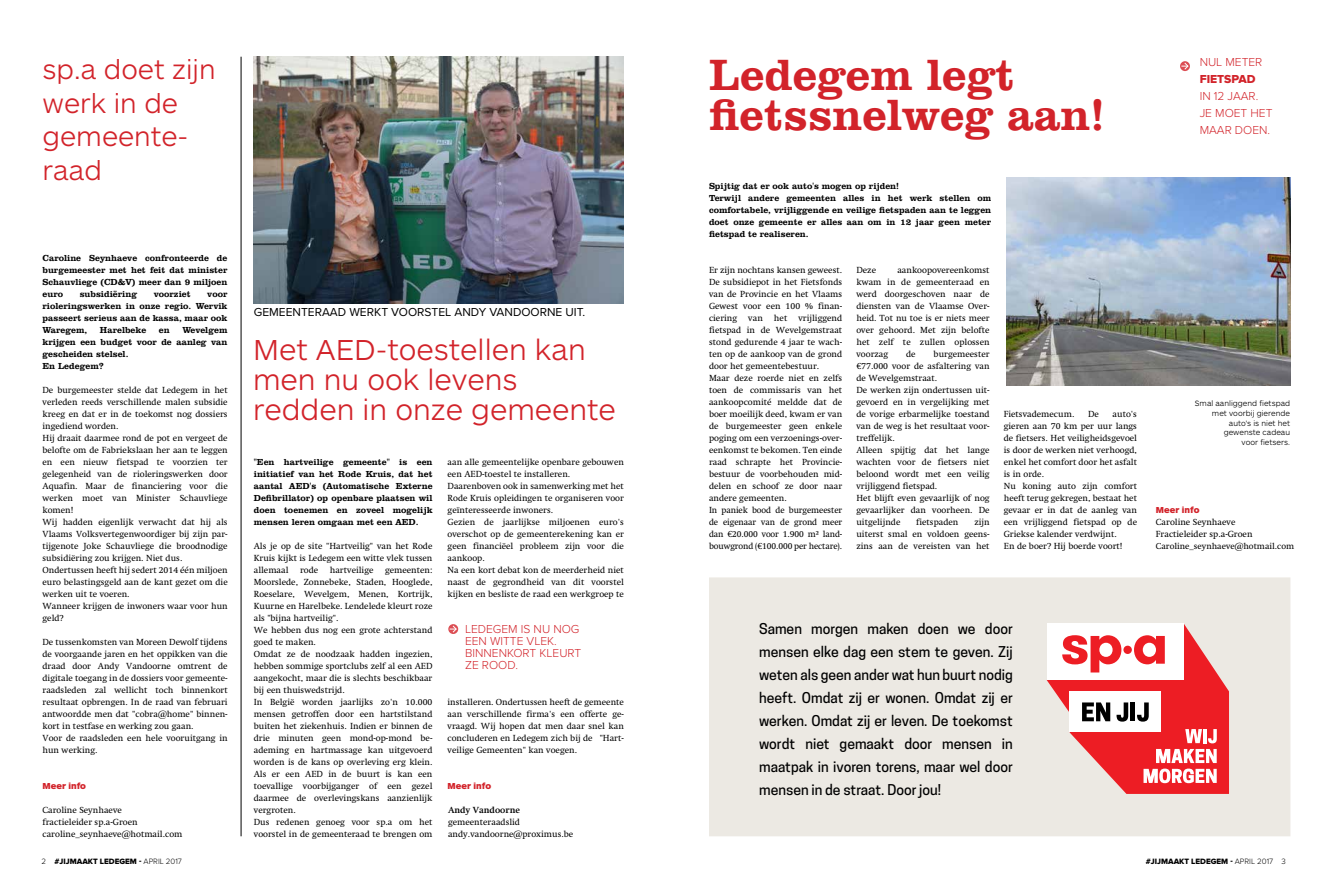
<style>
.page{position:relative;width:1333px;height:893px;background:#fff}
.page>*{position:absolute;margin:0;border:0;box-sizing:border-box;transform-origin:0 0}
.t1{font:700 45px/40.5px "Clarendon BT Pro";color:#d2232a}
.t2{font:300 30px/30px "ARS Maquette";color:#d2232a}
.t3{font:300 28px/33.6px "ARS Maquette";color:#d2232a}
.t4{font:500 14px/23px "Cooper Hewitt";color:#000;text-align:justify}
.t5{font:300 12px/12px "Proxima Nova";color:#d2232a}
.t6{font:12px "Proxima Nova";color:#000}
.t7{font:12px "Proxima Nova Extrabld";color:#d2232a}
.t8{font:9px/12px "Swift LT Pro";color:#000}
.t9{font:700 9px/12px "Clarendon BT Pro";color:#000;text-align:justify}
.t10{font:900 9px "ARS Maquette";color:#d2232a}
.t11{font:700 9px "Swift LT Pro";color:#000}
.t12{font:8.8px "Swift LT Pro";color:#000}
.t13{font:300 8px/9.6px "ARS Maquette";color:#000;text-align:right}
.t14{font:8px "Proxima Nova Extrabld";color:#000}
.s1{font-family:"Proxima Nova";font-weight:300}
</style>
<div class="page">
<svg style="left:449px;top:624px;width:8px;height:10px"></svg>
<hr style="left:241px;top:57px;width:1px;height:779px;background:#000">
<svg style="left:1181px;top:62px;width:8px;height:9px"></svg>
<img style="left:253px;top:57px;width:371px;height:246px">
<img style="left:1006px;top:178px;width:284px;height:208px">
<div style="left:709px;top:577px;width:581px;height:259px;background:#ece9e3;border:1px solid #ece9e3"></div>
<svg style="left:1046px;top:623px;width:182px;height:171px"></svg>
<h3 class="t3" style="left:43px;top:51px;width:175px">sp.a doet zijn werk in de gemeente&shy;raad</h3>
<p class="t9" style="left:43px;top:251px;width:186px">Caroline Seynhaeve confronteerde de burgemeester met het feit dat minister Schauvliege (CD&amp;V) meer dan 9 miljoen euro</p>
<p class="t9" style="left:80px;top:287px;width:59px">subsidiëring</p>
<p class="t9" style="left:154px;top:287px;width:38px">voorziet</p>
<p class="t9" style="left:43px;top:287px;width:186px;text-indent:165px">voor rioleringswerken in onze regio. Wervik passeert serieus aan de kassa, maar ook Waregem,</p>
<p class="t9" style="left:43px;top:323px;width:186px;text-align:left;text-indent:140px">Wevelgem krijgen een budget voor de aanleg van gescheiden stelsel.<br>En Ledegem?</p>
<p class="t9" style="left:100px;top:323px;width:48px">Harelbeke</p>
<p class="t9" style="left:159px;top:323px;width:12px">en</p>
<p class="t8" style="left:43px;top:384px;width:187px">De burgemeester stelde dat Ledegem in het verleden reeds verschillende malen subsidie kreeg en dat er in de toekomst nog dossiers ingediend worden.<br>Hij draait daarmee rond de pot en vergeet de belofte om de Fabriekslaan her aan te leggen en een nieuw fietspad te voorzien ter gelegenheid van de rioleringswerken door Aquafin. Maar de financiering voor die werken moet van Minister Schauvliege komen!<br>Wij hadden eigenlijk verwacht dat hij als Vlaams Volksvertegenwoordiger bij zijn par&shy;tijgenote Joke Schauvliege die broodnodige subsidiëring zou krijgen. Niet dus.<br>Ondertussen heeft hij sedert 2014 één miljoen euro belastingsgeld aan de kant gezet om die werken uit te voeren.<br>Wanneer krijgen de inwoners waar voor hun geld?</p>
<p class="t8" style="left:43px;top:636px;width:187px">De tussenkomsten van Moreen Dewolf tijdens de voorgaande jaren en het oppikken van die draad door Andy Vandoorne omtrent de digitale toegang in de dossiers voor gemeente&shy;raadsleden zal wellicht toch binnenkort resultaat opbrengen. In de raad van februari antwoordde men dat "cobra@home" binnen&shy;kort in testfase en werking zou gaan.<br>Voor de raadsleden een hele vooruitgang in hun werking.</p>
<p class="t10" style="left:43px;top:780px;width:45px">Meer info</p>
<p class="t8" style="left:43px;top:804px;width:141px">Caroline Seynhaeve<br>fractieleider sp.a-Groen caroline_seynhaeve@hotmail.com</p>
<h3 class="t6" style="left:254px;top:303px;width:333px">GEMEENTERAAD WERKT VOORSTEL ANDY VANDOORNE UIT.</h3>
<h2 class="t2" style="left:253px;top:333px;width:364px">Met AED-toestellen kan men nu ook levens redden in onze gemeente</h2>
<p class="t9" style="left:254px;top:455px;width:180px">"Een hartveilige gemeente" is een initiatief van het Rode Kruis, dat het aantal AED's (Automatische Externe Defibrillator) op openbare plaatsen wil doen toenemen en zoveel mogelijk mensen leren omgaan met een AED.</p>
<p class="t8" style="left:254px;top:540px;width:180px;text-align:justify">Als je op de site "Hartveilig" van het Rode Kruis kijkt is Ledegem een witte vlek tussen allemaal</p>
<p class="t8" style="left:300px;top:564px;width:20px">rode</p>
<p class="t8" style="left:330px;top:564px;width:45px">hartveilige</p>
<p class="t8" style="left:254px;top:564px;width:180px;text-indent:131px">gemeenten:<br>Moorslede, Zonnebeke, Staden, Hooglede, Roeselare, Wevelgem, Menen, Kortrijk, Kuurne en Harelbeke. Lendelede kleurt roze als "bijna hartveilig".<br>We hebben dus nog een grote achterstand goed te maken.<br>Omdat ze de noodzaak hadden ingezien, hebben sommige sportclubs zelf al een AED aangekocht, maar die is slechts beschikbaar bij een thuiswedstrijd.<br>In België worden jaarlijks zo'n 10.000 mensen getroffen door een hartstilstand buiten het ziekenhuis. Indien er binnen de drie minuten geen mond-op-mond be&shy;ademing en hartmassage kan uitgevoerd worden is de kans op overleving erg klein.<br>Als er een AED in de buurt is kan een toevallige voorbijganger of een gezel daarmee de overlevingskans aanzienlijk vergroten.<br>Dus redenen genoeg voor sp.a om het voorstel in de gemeenteraad te brengen om</p>
<p class="t8" style="left:447px;top:456px;width:178px">aan alle gemeentelijke openbare gebouwen een AED-toestel te installeren.<br>Daarenboven ook in samenwerking met het Rode Kruis opleidingen te organiseren voor geïnteresseerde inwoners.<br>Gezien de jaarlijkse miljoenen euro's overschot op de gemeenterekening kan er geen financiëel probleem zijn voor die aankoop.<br>Na een kort debat kon de meerderheid niet naast de gegrondheid van dit voorstel kijken en besliste de raad een werkgroep te</p>
<h3 class="t5" style="left:465px;top:623px;width:118px">LEDEGEM IS NU NOG<br>EEN WITTE VLEK.<br>BINNENKORT KLEURT<br>ZE ROOD.</h3>
<p class="t8" style="left:447px;top:696px;width:178px;text-align:justify">installeren. Ondertussen heeft de gemeente aan verschillende firma's een offerte ge&shy;vraagd. Wij hopen dat men daar snel kan concluderen en Ledegem zich bij de "Hart&shy;veilige Gemeenten" kan voegen.</p>
<p class="t10" style="left:447px;top:780px;width:45px">Meer info</p>
<p class="t11" style="left:448px;top:804px;width:73px">Andy Vandoorne</p>
<p class="t8" style="left:448px;top:815px;width:127px">gemeenteraadslid andy.vandoorne@proximus.be</p>
<h1 class="t1" style="left:709px;top:53px;width:397px">Ledegem legt fietssnelweg aan!</h1>
<p class="t9" style="left:709px;top:179px;width:284px;text-align:left">Spijtig dat er ook auto's mogen op rijden!<br>Terwijl andere gemeenten alles in het werk stellen om comfortabele, vrijliggende en veilige fietspaden aan te leggen doet onze gemeente er alles aan om in 12 jaar geen meter fietspad te realiseren.</p>
<p class="t8" style="left:709px;top:264px;width:135px">Er zijn nochtans kansen geweest.<br>De subsidiepot in het Fietsfonds van de Provincie en het Vlaams<br>Gewest voor een 100 % finan&shy;ciering van het vrijliggend fietspad in de Wevelgemstraat stond gedurende 4 jaar te wach&shy;ten op de aankoop van de grond door het gemeentebestuur.<br>Maar deze roerde niet en zelfs toen de commissaris van het aankoopcomité meldde dat de boer moeilijk deed, kwam er van de burgemeester geen enkele poging om een verzoenings-over&shy;eenkomst te bekomen. Ten einde raad schrapte het Provincie&shy;bestuur de voorbehouden mid&shy;delen en schoof ze door naar andere gemeenten.<br>In paniek bood de burgemeester de eigenaar van de grond meer dan €20.000 voor 1.900 m² land&shy;bouwgrond (€100.000 per hectare).</p>
<p class="t8" style="left:856px;top:264px;width:21px">Deze</p>
<p class="t8" style="left:856px;top:264px;width:135px;text-align:justify;text-indent:41px">aankoopovereenkomst kwam in de gemeenteraad en werd doorgeschoven naar de diensten van de Vlaamse Over&shy;heid. Tot nu toe is er niets meer over gehoord. Met zijn belofte het zelf te zullen oplossen voorzag</p>
<p class="t8" style="left:856px;top:348px;width:135px;text-indent:77px">burgemeester €77.000 voor de asfaltering van de Wevelgemstraat.<br>De werken zijn ondertussen uit&shy;gevoerd en in vergelijking met de vorige erbarmelijke toestand van de weg is het resultaat voor&shy;treffelijk.<br>Alleen spijtig dat het lange wachten voor de fietsers niet beloond wordt met een veilig vrijliggend fietspad.<br>Het blijft even gevaarlijk of nog gevaarlijker dan voorheen. De uitgelijnde</p>
<p class="t8" style="left:906px;top:348px;width:11px">de</p>
<p class="t8" style="left:916px;top:516px;width:44px">fietspaden</p>
<p class="t8" style="left:856px;top:516px;width:135px;text-align:justify;text-indent:118px">zijn uiterst smal en voldoen geens&shy;zins aan de vereisten van het</p>
<p class="t8" style="left:1003px;top:408px;width:72px">Fietsvademecum.</p>
<p class="t8" style="left:1088px;top:408px;width:12px">De</p>
<p class="t8" style="left:1003px;top:408px;width:135px;text-indent:109px">auto's gieren aan 70 km per uur langs de fietsers. Het veiligheidsgevoel is door de werken niet verhoogd, enkel het comfort door het asfalt is in orde.<br>Nu koning auto zijn comfort heeft terug gekregen, bestaat het gevaar er in dat de aanleg van een vrijliggend fietspad op de<br>Griekse kalender verdwijnt.<br>En de boer? Hij boerde voort!</p>
<h3 class="t5" style="left:1199px;top:56px;width:64px">NUL METER</h3>
<h3 class="t7" style="left:1199px;top:72px;width:57px">FIETSPAD</h3>
<h3 class="t5" style="left:1199px;top:87px;width:74px;line-height:17px">IN 12 JAAR.<br>JE MOET HET<br>MAAR DOEN.</h3>
<p class="t13" style="left:1194px;top:398px;width:97px">Smal aanliggend fietspad met voorbij gierende auto's is niet het gewenste cadeau<br>voor fietsers.</p>
<p class="t10" style="left:1155px;top:504px;width:45px">Meer info</p>
<p class="t8" style="left:1155px;top:516px;width:98px">Caroline Seynhaeve<br>Fractieleider sp.a-Groen</p>
<p class="t12" style="left:1155px;top:541px;width:140px">Caroline_seynhaeve@hotmail.com</p>
<p class="t4" style="left:759px;top:617px;width:255px">Samen morgen maken doen we door mensen elke dag een stem te geven. Zij weten als geen ander wat hun buurt nodig heeft. Omdat zij er wonen. Omdat zij er werken. Omdat zij er leven. De toekomst wordt niet gemaakt door mensen in maatpak in ivoren torens, maar wel door mensen in de straat. Door jou!</p>
<p class="t14" style="left:42px;top:857px;width:142px"><span class="s1">2</span> #JIJMAAKT LEDEGEM - <span class="s1">APRIL 2017</span></p>
<p class="t14" style="left:1145px;top:857px;width:141px">#JIJMAAKT LEDEGEM - <span class="s1">APRIL 2017 3</span></p>
</div>
